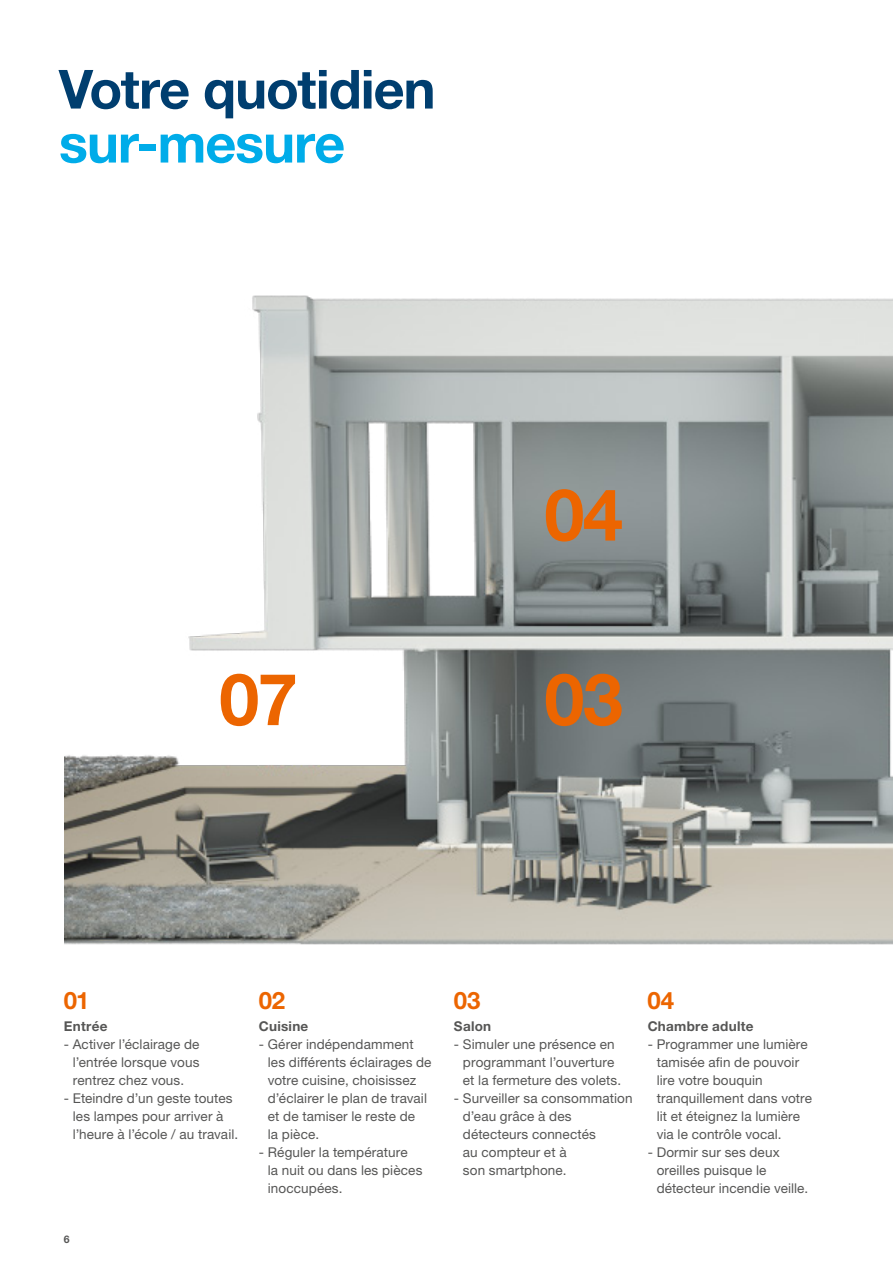
<style>
.page{position:relative;width:893px;height:1263px;background:#fff}
.page>*{position:absolute;margin:0;border:0;box-sizing:border-box;transform-origin:0 0}
.t1{font:700 72px "Helvetica Neue LTW1 G";color:#ec6500}
.t2{font:700 54px "Helvetica Neue LTW1 G";letter-spacing:-.02em;color:#003e6f}
.t3{font:700 54px "Helvetica Neue LTW1 G";letter-spacing:-.02em;color:#00ace9}
.t4{font:700 24px "Helvetica Neue LTW1 G";letter-spacing:-.005em;color:#ec6500}
.t5{font:13.5px/18px "Helvetica Neue LTW1 G";letter-spacing:.01em;color:#565655}
.t6{font:700 13.5px "Helvetica Neue LTW1 G";letter-spacing:.02em;color:#565655}
.t7{font:700 10.5px "Helvetica Neue LTW1 G";color:#565655}
</style>
<div class="page">
<img style="left:64px;top:295px;width:829px;height:650px">
<h2 class="t2" style="left:59px;top:56px;width:378px">Votre quotidien</h2>
<h2 class="t3" style="left:59px;top:110px;width:288px">sur-mesure</h2>
<h1 class="t1" style="left:219px;top:655px;width:80px">07</h1>
<h1 class="t1" style="left:544px;top:470px;width:80px">04</h1>
<h1 class="t1" style="left:544px;top:655px;width:80px">03</h1>
<h3 class="t4" style="left:64px;top:985px;width:27px">01</h3>
<h3 class="t4" style="left:259px;top:985px;width:28px">02</h3>
<h3 class="t4" style="left:454px;top:985px;width:28px">03</h3>
<h3 class="t4" style="left:648px;top:985px;width:28px">04</h3>
<p class="t6" style="left:64px;top:1018px;width:45px">Entrée</p>
<p class="t5" style="left:73px;top:1035px;width:128px;text-align:justify;text-indent:-9px">- Activer l’éclairage de l’entrée lorsque vous rentrez chez vous.</p>
<p class="t5" style="left:73px;top:1089px;width:167px;text-indent:-9px">- Eteindre d’un geste toutes les lampes pour arriver à l’heure à l’école / au travail.</p>
<p class="t7" style="left:64px;top:1233px;width:7px">6</p>
<p class="t6" style="left:259px;top:1018px;width:51px">Cuisine</p>
<p class="t5" style="left:268px;top:1035px;width:165px;text-indent:-9px">- Gérer indépendamment les différents éclairages de votre cuisine, choisissez d’éclairer le plan de travail et de tamiser le reste de<br>la pièce.</p>
<p class="t5" style="left:268px;top:1143px;width:156px;text-indent:-9px">- Réguler la température<br>la nuit ou dans les pièces inoccupées.</p>
<p class="t6" style="left:454px;top:1018px;width:39px">Salon</p>
<p class="t5" style="left:463px;top:1035px;width:160px;text-indent:-9px">- Simuler une présence en programmant l’ouverture et la fermeture des volets.</p>
<p class="t5" style="left:463px;top:1089px;width:171px;text-indent:-9px">- Surveiller sa consommation d’eau grâce à des détecteurs connectés<br>au compteur et à<br>son smartphone.</p>
<p class="t6" style="left:648px;top:1018px;width:107px">Chambre adulte</p>
<p class="t5" style="left:657px;top:1035px;width:157px;text-indent:-9px">- Programmer une lumière tamisée afin de pouvoir lire votre bouquin tranquillement dans votre lit et éteignez la lumière via le contrôle vocal.</p>
<p class="t5" style="left:657px;top:1143px;width:153px;text-indent:-9px">- Dormir sur ses deux oreilles puisque le détecteur incendie veille.</p>
</div>
